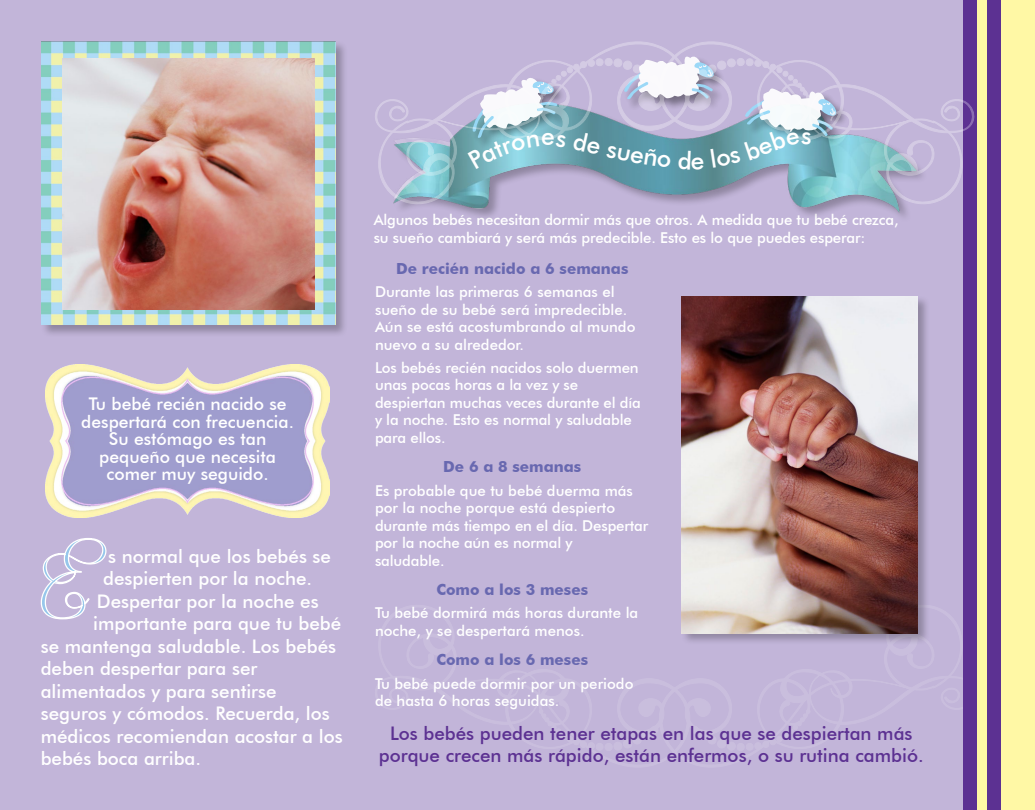
<style>
.page{position:relative;width:1035px;height:810px;background:#fff}
.page>*{position:absolute;margin:0;border:0;box-sizing:border-box;transform-origin:0 0}
.t1{font:500 25px "Futura BT";color:#fff}
.t2{font:500 18.75px "Futura BT";color:#fff}
.t3{font:500 18.75px/22.5px "Futura BT";color:#5c3192;text-align:center}
.t4{font:500 17.5px/17.5px "Futura BT";color:#fff;text-align:center}
.t5{font:700 15.25px "Futura BT";color:#6868b0}
.t6{font:500 15px/17.5px "Futura BT";letter-spacing:-.01em;color:#fff}
</style>
<div class="page">
<div style="left:0;top:0;width:965px;height:810px;background:#c2b5d9"></div>
<div style="left:965px;top:0;width:25px;height:810px;background:#fff8a5"></div>
<div style="left:1001px;top:0;width:28px;height:810px;background:#fff8a5"></div>
<div style="left:1025px;top:0;width:10px;height:810px;background:#fff8a5"></div>
<img style="left:45px;top:365px;width:285px;height:152px">
<svg style="left:40px;top:538px;width:67px;height:82px"></svg>
<img style="left:400px;top:206px;width:507px;height:11px">
<div style="left:681px;top:295px;width:249px;height:351px;background:#000;opacity:.26"></div>
<img style="left:682px;top:296px;width:236px;height:337px">
<div style="left:963px;top:0;width:14px;height:810px;background:#5c3192"></div>
<div style="left:987px;top:0;width:14px;height:810px;background:#5c3192"></div>
<div style="left:40px;top:40px;width:308px;height:297px;background:#000;opacity:.26"></div>
<svg style="left:375px;top:41px;width:600px;height:165px"></svg>
<p class="t4" style="left:81px;top:395px;width:214px">Tu bebé recién nacido se despertará con frecuencia.<br>Su estómago es tan pequeño que necesita comer muy seguido.</p>
<p class="t2" style="left:108px;top:545px;width:224px">s normal que los bebés se</p>
<p class="t2" style="left:103px;top:567px;width:210px">despierten por la noche.</p>
<p class="t2" style="left:97px;top:590px;width:223px">Despertar por la noche es</p>
<p class="t2" style="left:93px;top:612px;width:249px">importante para que tu bebé</p>
<p class="t2" style="left:41px;top:635px;width:297px">se mantenga saludable. Los bebés</p>
<p class="t2" style="left:41px;top:657px;width:218px">deben despertar para ser</p>
<p class="t2" style="left:41px;top:680px;width:237px">alimentados y para sentirse</p>
<p class="t2" style="left:41px;top:702px;width:291px">seguros y cómodos. Recuerda, los</p>
<p class="t2" style="left:41px;top:725px;width:304px">médicos recomiendan acostar a los</p>
<p class="t2" style="left:41px;top:747px;width:162px">bebés boca arriba.</p>
<h1 class="t1" style="left:541px;top:121px;width:15px">e</h1>
<p class="t6" style="left:374px;top:211px;width:526px">Algunos bebés necesitan dormir más que otros. A medida que tu bebé crezca, su sueño cambiará y será más predecible. Esto es lo que puedes esperar:</p>
<p class="t5" style="left:396px;top:259px;width:234px">De recién nacido a 6 semanas</p>
<p class="t6" style="left:375px;top:283px;width:262px">Durante las primeras 6 semanas el sueño de su bebé será impredecible.<br>Aún se está acostumbrando al mundo nuevo a su alrededor.</p>
<p class="t6" style="left:375px;top:359px;width:267px">Los bebés recién nacidos solo duermen unas pocas horas a la vez y se despiertan muchas veces durante el día y la noche. Esto es normal y saludable para ellos.</p>
<p class="t5" style="left:443px;top:458px;width:140px">De 6 a 8 semanas</p>
<p class="t6" style="left:375px;top:481px;width:275px">Es probable que tu bebé duerma más por la noche porque está despierto durante más tiempo en el día. Despertar por la noche aún es normal y<br>saludable.</p>
<p class="t5" style="left:436px;top:581px;width:153px">Como a los 3 meses</p>
<p class="t6" style="left:375px;top:604px;width:265px">Tu bebé dormirá más horas durante la noche, y se despertará menos.</p>
<p class="t5" style="left:436px;top:651px;width:153px">Como a los 6 meses</p>
<p class="t6" style="left:375px;top:674px;width:260px">Tu bebé puede dormir por un periodo de hasta 6 horas seguidas.</p>
<p class="t3" style="left:379px;top:722px;width:546px">Los bebés pueden tener etapas en las que se despiertan más porque crecen más rápido, están enfermos, o su rutina cambió.</p>
</div>
